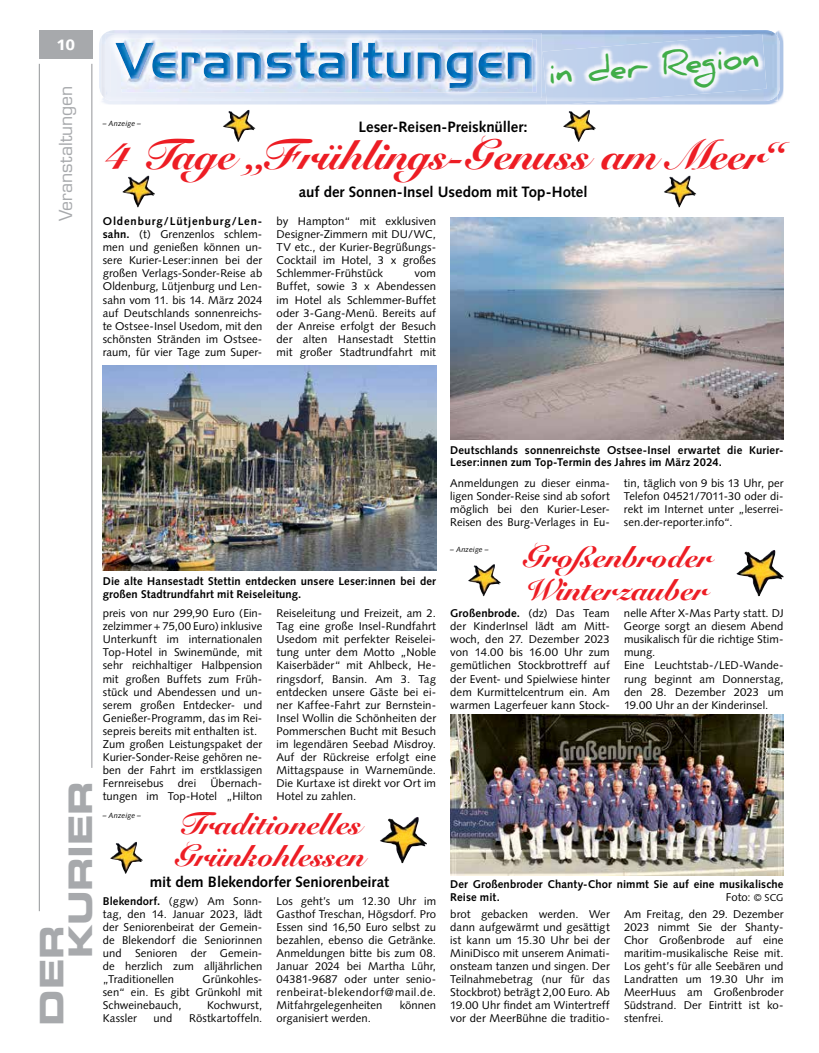
<style>
.page{position:relative;width:819px;height:1053px;background:#fff}
.page>*{position:absolute;margin:0;border:0;box-sizing:border-box;transform-origin:0 0}
.t1{font:900 41.25px "Snell Roundhand";color:#ed1d24}
.t2{font:32.5px/28.9px "Eurostile LT Std Bold Ex 2";letter-spacing:-.01em;color:#a7a9ac}
.t3{font:700 31.25px "Daniel";color:#41ad49}
.t4{font:900 30px/32.5px "Snell Roundhand";color:#ed1d24}
.t5{font:17.5px "Eurostile LT Std";letter-spacing:-.005em;color:#a7a9ac}
.t6{font:700 15px "Syntax LT Std";letter-spacing:-.005em;color:#000}
.t7{font:900 15px "Syntax LT Std";color:#fff}
.t8{font:11.25px/13px "Syntax";letter-spacing:.005em;color:#000;text-align:justify}
.t9{font:700 11.25px/12.5px "Syntax LT Std";letter-spacing:.01em;color:#000}
.t10{font:11.25px "Syntax LT Std";color:#000}
.t11{font:italic 7.5px "Syntax LT Std";letter-spacing:.01em;color:#000}
.s1{font-weight:700}
.s2{font-size:10px}
</style>
<div class="page">
<hr style="left:39px;top:64px;width:1px;height:847px;background:#939598">
<hr style="left:92px;top:64px;width:1px;height:703px;background:#939598">
<div style="left:39px;top:30px;width:53px;height:29px;background:#a7a9ac"></div>
<img style="left:102px;top:30px;width:681px;height:75px">
<img style="left:778px;top:39px;width:2px;height:54px">
<img style="left:99px;top:41px;width:1px;height:48px">
<img style="left:100px;top:38px;width:1px;height:55px">
<img style="left:101px;top:30px;width:676px;height:71px">
<img style="left:106px;top:33px;width:435px;height:65px">
<img style="left:122px;top:39px;width:414px;height:54px">
<img style="left:122px;top:39px;width:410px;height:53px">
<img style="left:122px;top:43px;width:410px;height:45px">
<img style="left:546px;top:102px;width:63px;height:3px">
<img style="left:546px;top:101px;width:64px;height:1px">
<img style="left:542px;top:34px;width:224px;height:67px">
<img style="left:450px;top:217px;width:333px;height:222px">
<img style="left:103px;top:366px;width:333px;height:204px">
<img style="left:450px;top:714px;width:333px;height:161px">
<img style="left:736px;top:550px;width:47px;height:46px">
<img style="left:380px;top:817px;width:47px;height:46px">
<img style="left:468px;top:564px;width:32px;height:32px">
<img style="left:563px;top:110px;width:32px;height:32px">
<img style="left:110px;top:841px;width:33px;height:32px">
<img style="left:664px;top:175px;width:32px;height:32px">
<img style="left:122px;top:175px;width:33px;height:32px">
<img style="left:223px;top:110px;width:32px;height:32px">
<p class="t7" style="left:56px;top:36px;width:20px">10</p>
<p class="t5" style="left:55px;top:221px;width:137px;rotate:-90deg">Veranstaltungen</p>
<p class="t3" style="left:546px;top:56px;width:213px;rotate:-5deg">in der Region</p>
<p class="t6" style="left:358px;top:118px;width:170px">Leser-Reisen-Preisknüller:</p>
<p class="t1" style="left:106px;top:130px;width:676px">4 Tage „Frühlings-Genuss am Meer“</p>
<p class="t6" style="left:299px;top:183px;width:290px">auf der Sonnen-Insel Usedom mit Top-Hotel</p>
<p class="t11" style="left:103px;top:119px;width:40px">– Anzeige –</p>
<p class="t8" style="left:103px;top:215px;width:161px"><span class="s1">Oldenburg/Lütjenburg/Len&shy;sahn.</span> (t) Grenzenlos schlem&shy;men und genießen können un&shy;sere Kurier-Leser:innen bei der großen Verlags-Sonder-Reise ab Oldenburg, Lütjenburg und Len&shy;sahn vom 11. bis 14. März 2024 auf Deutschlands sonnenreichs&shy;te Ostsee-Insel Usedom, mit den schönsten Stränden im Ostsee&shy;raum, für vier Tage zum Super-</p>
<p class="t8" style="left:276px;top:215px;width:161px">by Hampton“ mit exklusiven Designer-Zimmern mit DU/WC, TV etc., der Kurier-Begrüßungs-Cocktail im Hotel, 3 x großes Schlemmer-Frühstück</p>
<p class="t8" style="left:276px;top:267px;width:161px;text-indent:138px">vom Buffet, sowie 3 x Abendessen im Hotel als Schlemmer-Buffet oder 3-Gang-Menü. Bereits auf der Anreise erfolgt der Besuch der alten Hansestadt Stettin mit großer Stadtrundfahrt mit</p>
<p class="t2" style="left:37px;top:958px;width:179px;text-indent:-67px;rotate:-90deg">Der<br>Kurier</p>
<p class="t9" style="left:103px;top:575px;width:335px">Die alte Hansestadt Stettin entdecken unsere Leser:innen bei der großen Stadtrundfahrt mit Reiseleitung.</p>
<p class="t8" style="left:103px;top:606px;width:161px;text-align:left">preis von nur 299,90 Euro (Ein&shy;zelzimmer + 75,00 Euro) inklusive<br>Unterkunft im internationalen<br>Top-Hotel in Swinemünde, mit sehr reichhaltiger Halbpension mit großen Buffets zum Früh&shy;stück und Abendessen und un&shy;serem großen Entdecker- und<br>Genießer-Programm, das im Rei&shy;sepreis bereits mit enthalten ist.<br>Zum großen Leistungspaket der<br>Kurier-Sonder-Reise gehören ne&shy;ben der Fahrt im erstklassigen<br>Fernreisebus</p>
<p class="t8" style="left:103px;top:776px;width:161px;text-align:right">Übernach-<br>tungen im Top-Hotel „Hilton</p>
<p class="t8" style="left:178px;top:776px;width:20px">drei</p>
<p class="t8" style="left:276px;top:606px;width:161px">Reiseleitung und Freizeit, am 2.<br>Tag eine große Insel-Rundfahrt Usedom mit perfekter Reiselei&shy;tung unter dem Motto „Noble Kaiserbäder“ mit Ahlbeck, He&shy;ringsdorf, Bansin. Am 3. Tag entdecken unsere Gäste bei ei&shy;ner Kaffee-Fahrt zur Bernstein-Insel Wollin die Schönheiten der Pommerschen Bucht mit Besuch im legendären Seebad Misdroy.<br>Auf der Rückreise erfolgt eine Mittagspause in Warnemünde.<br>Die Kurtaxe ist direkt vor Ort im Hotel zu zahlen.</p>
<p class="t11" style="left:103px;top:811px;width:40px">– Anzeige –</p>
<p class="t4" style="left:174px;top:807px;width:192px">Traditionelles<br>Grünkohlessen</p>
<p class="t6" style="left:150px;top:873px;width:241px">mit dem Blekendorfer Seniorenbeirat</p>
<p class="t8" style="left:103px;top:894px;width:161px"><span class="s1">Blekendorf.</span> (ggw) Am Sonn&shy;tag, den 14. Januar 2023, lädt der Seniorenbeirat der Gemein&shy;de Blekendorf die Seniorinnen und Senioren der Gemein&shy;de herzlich zum alljährlichen „Traditionellen</p>
<p class="t8" style="left:103px;top:972px;width:161px;text-indent:100px">Grünkohles&shy;sen“ ein. Es gibt Grünkohl mit Schweinebauch,</p>
<p class="t8" style="left:207px;top:998px;width:57px">Kochwurst,</p>
<p class="t8" style="left:103px;top:1011px;width:35px">Kassler</p>
<p class="t8" style="left:153px;top:1011px;width:20px">und</p>
<p class="t8" style="left:189px;top:1011px;width:75px">Röstkartoffeln.</p>
<p class="t8" style="left:276px;top:894px;width:161px">Los geht’s um 12.30 Uhr im Gasthof Treschan, Högsdorf. Pro Essen sind 16,50 Euro selbst zu bezahlen, ebenso die Getränke.<br>Anmeldungen bitte bis zum 08.<br>Januar 2024 bei Martha Lühr, 04381-9687 oder unter senio&shy;renbeirat-blekendorf@mail.de.<br>Mitfahrgelegenheiten</p>
<p class="t8" style="left:400px;top:998px;width:38px">können</p>
<p class="t8" style="left:276px;top:1011px;width:96px">organisiert werden.</p>
<p class="t9" style="left:450px;top:443px;width:335px">Deutschlands sonnenreichste Ostsee-Insel erwartet die Kurier-<br>Leser:innen zum Top-Termin des Jahres im März 2024.</p>
<p class="t8" style="left:450px;top:476px;width:161px">Anmeldungen zu dieser einma&shy;ligen Sonder-Reise sind ab sofort möglich bei den Kurier-Leser-Reisen des Burg-Verlages in Eu-</p>
<p class="t8" style="left:624px;top:476px;width:161px">tin, täglich von 9 bis 13 Uhr, per Telefon 04521/7011-30 oder di&shy;rekt im Internet unter „leserrei&shy;sen.der-reporter.info“.</p>
<p class="t11" style="left:450px;top:545px;width:40px">– Anzeige –</p>
<p class="t4" style="left:522px;top:540px;width:191px">Großenbroder<br>Winterzauber</p>
<p class="t8" style="left:450px;top:606px;width:161px"><span class="s1">Großenbrode.</span> (dz) Das Team der KinderInsel lädt am Mitt&shy;woch, den 27. Dezember 2023 von 14.00 bis 16.00 Uhr zum gemütlichen Stockbrottreff auf der Event- und Spielwiese hinter dem Kurmittelcentrum ein. Am warmen Lagerfeuer kann Stock-</p>
<p class="t8" style="left:624px;top:606px;width:161px;text-align:left">nelle After X-Mas Party statt. DJ<br>George sorgt an diesem Abend musikalisch für die richtige Stim&shy;mung.<br>Eine Leuchtstab-/LED-Wande&shy;rung beginnt am Donnerstag, den 28. Dezember 2023 um<br>19.00 Uhr an der Kinderinsel.</p>
<p class="t9" style="left:450px;top:878px;width:335px">Der Großenbroder Chanty-Chor nimmt Sie auf eine musikalische<br>Reise mit.</p>
<p class="t10" style="left:725px;top:890px;width:59px">Foto: <span class="s2">© SCG</span></p>
<p class="t8" style="left:450px;top:907px;width:161px">brot gebacken werden. Wer dann aufgewärmt und gesättigt ist kann um 15.30 Uhr bei der MiniDisco mit unserem Animati&shy;onsteam tanzen und singen. Der Teilnahmebetrag (nur für das Stockbrot) beträgt 2,00 Euro. Ab 19.00 Uhr findet am Wintertreff vor der MeerBühne die traditio-</p>
<p class="t8" style="left:624px;top:907px;width:161px">Am Freitag, den 29. Dezember 2023 nimmt Sie der Shanty-Chor Großenbrode auf eine maritim-musikalische Reise mit.<br>Los geht’s für alle Seebären und Landratten um 19.30 Uhr im MeerHuus am Großenbroder Südstrand. Der Eintritt ist ko&shy;stenfrei.</p>
</div>
